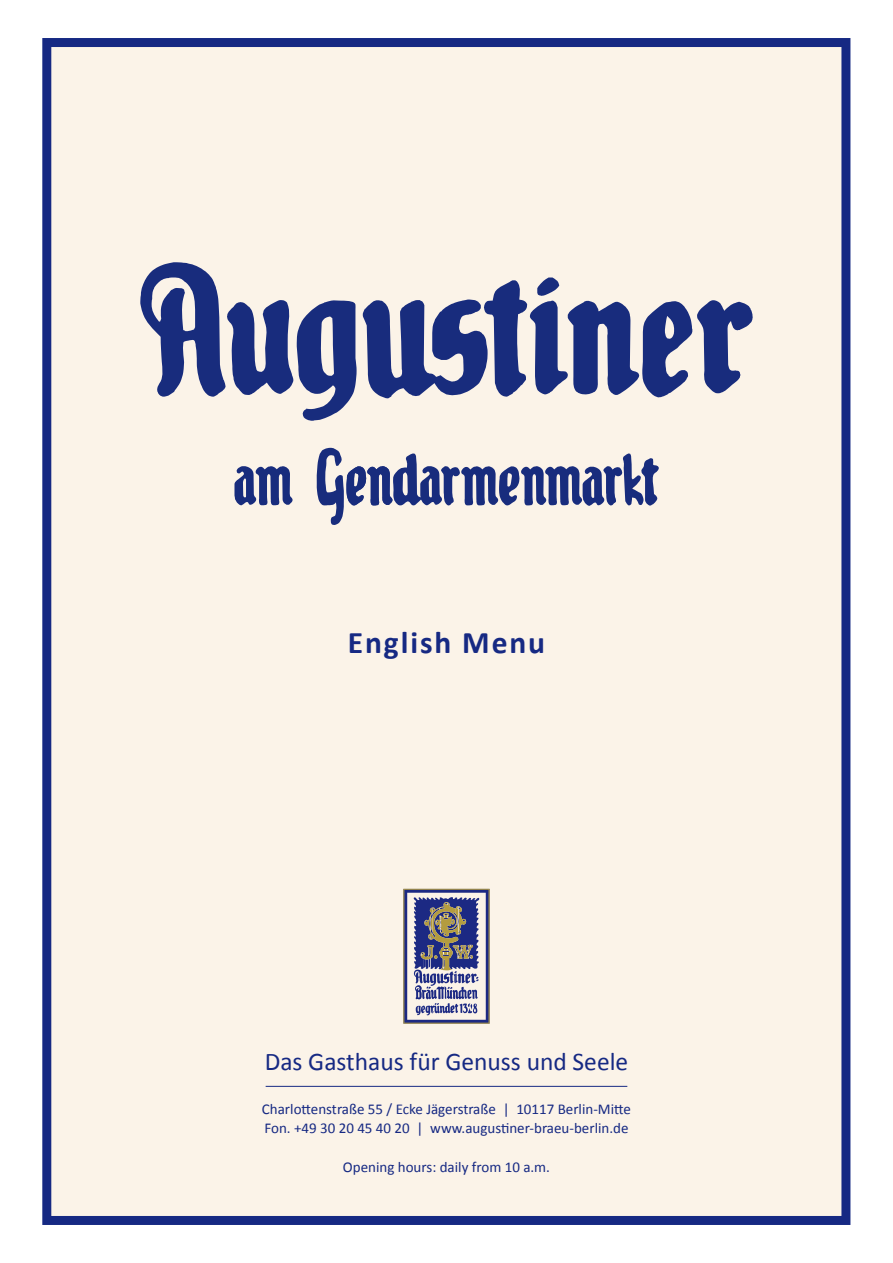
<style>
.page{position:relative;width:893px;height:1263px;background:#fff}
.page>*{position:absolute;margin:0;border:0;box-sizing:border-box;transform-origin:0 0}
.t1{font:700 31.5px "Calibri";letter-spacing:.06em;color:#162983}
.t2{font:25.5px "Calibri";color:#162983}
.t3{font:15px/19.5px "Calibri";color:#162983}
</style>
<div class="page">
<div style="left:42px;top:38px;width:808px;height:1187px;background:#fbf3e8;border:9px solid #162983"></div>
<svg style="left:403px;top:889px;width:87px;height:135px"></svg>
<hr style="left:266px;top:1086px;width:361px;height:1px;background:#162983">
<svg style="left:140px;top:262px;width:217px;height:159px"></svg>
<svg style="left:363px;top:277px;width:390px;height:121px"></svg>
<svg style="left:234px;top:466px;width:59px;height:39px"></svg>
<svg style="left:317px;top:448px;width:342px;height:77px"></svg>
<h1 class="t1" style="left:348px;top:623px;width:199px">English Menu</h1>
<h2 class="t2" style="left:265px;top:1046px;width:365px">Das Gasthaus für Genuss und Seele</h2>
<p class="t3" style="left:262px;top:1098px;width:371px">Charlottenstraße 55 / Ecke Jägerstraße | 10117 Berlin-Mitte<br>Fon. +49 30 20 45 40 20 | www.augustiner-braeu-berlin.de</p>
<p class="t3" style="left:343px;top:1157px;width:209px">Opening hours: daily from 10 a.m.</p>
</div>
